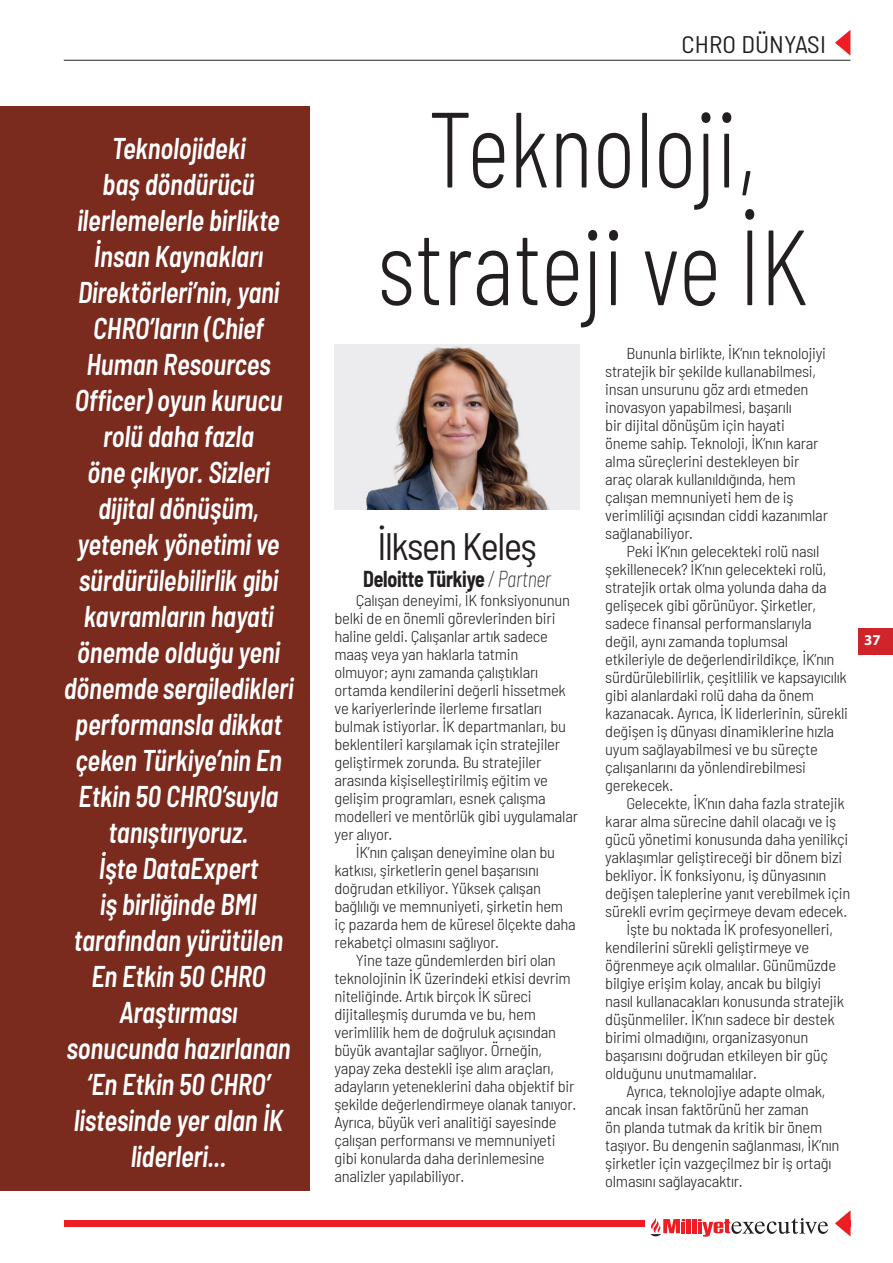
<style>
.page{position:relative;width:893px;height:1263px;background:#fff}
.page>*{position:absolute;margin:0;border:0;box-sizing:border-box;transform-origin:0 0}
.t1{font:300 semi-condensed 106.65px/117.8px "Barlow";color:#231f20;text-align:center;scale:.85 1}
.t2{font:semi-condensed 38.25px "Barlow";letter-spacing:-.035em;color:#231f20}
.t3{font:italic 600 semi-condensed 30px/36px "Barlow";letter-spacing:-.005em;color:#fff;text-align:center;scale:.89 1}
.t4{font:semi-condensed 24px "Barlow";letter-spacing:.005em;color:#231f20;scale:1.05 1}
.t5{font:700 semi-condensed 22.5px "Barlow";letter-spacing:-.015em;color:#231f20;scale:.88 1}
.t6{font:300 semi-condensed 15.75px/18px "Barlow";letter-spacing:-.015em;color:#231f20;scale:1.06 1}
.t7{font:700 15px "Myriad Pro";color:#fff}
.s1{font-weight:200;font-style:italic}
</style>
<div class="page">
<div style="left:64px;top:1220px;width:786px;height:7px;background:#ee1d23"></div>
<div style="left:645px;top:1217px;width:194px;height:21px;background:#fff"></div>
<hr style="left:687px;top:1219px;width:4px;height:14px;background:#ee1d23">
<hr style="left:692px;top:1219px;width:4px;height:14px;background:#ee1d23">
<svg style="left:698px;top:1218px;width:130px;height:18px"></svg>
<svg style="left:650px;top:1218px;width:36px;height:19px"></svg>
<svg style="left:835px;top:1211px;width:15px;height:25px"></svg>
<svg style="left:835px;top:30px;width:15px;height:25px"></svg>
<hr style="left:64px;top:60px;width:786px;height:1px;background:#231f20">
<div style="left:858px;top:628px;width:35px;height:27px;background:#d1232a"></div>
<div style="left:0;top:106px;width:309px;height:1085px;background:#7a2b1e"></div>
<img style="left:334px;top:344px;width:246px;height:165px">
<p class="t3" style="left:64px;top:128px;width:259px">Teknolojideki<br>baş döndürücü ilerlemelerle birlikte<br>İnsan Kaynakları<br>Direktörleri’nin, yani<br>CHRO’ların (Chief<br>Human Resources<br>Officer) oyun kurucu rolü daha fazla<br>öne çıkıyor. Sizleri dijital dönüşüm, yetenek yönetimi ve sürdürülebilirlik gibi kavramların hayati önemde olduğu yeni dönemde sergiledikleri performansla dikkat çeken Türkiye’nin En<br>Etkin 50 CHRO’suyla tanıştırıyoruz.<br>İşte DataExpert<br>iş birliğinde BMI tarafından yürütülen<br>En Etkin 50 CHRO<br>Araştırması sonucunda hazırlanan ‘En Etkin 50 CHRO’ listesinde yer alan İK liderleri...</p>
<h3 class="t4" style="left:681px;top:27px;width:139px">CHRO DÜNYASI</h3>
<h1 class="t1" style="left:377px;top:82px;width:508px">Teknoloji, strateji ve İK</h1>
<h2 class="t2" style="left:377px;top:519px;width:161px">İlksen Keleş</h2>
<h3 class="t5" style="left:363px;top:563px;width:215px">Deloitte Türkiye <span class="s1">/ Partner</span></h3>
<p class="t6" style="left:334px;top:590px;width:231px;text-indent:21px">Çalışan deneyimi, İK fonksiyonunun belki de en önemli görevlerinden biri haline geldi. Çalışanlar artık sadece maaş veya yan haklarla tatmin<br>olmuyor; aynı zamanda çalıştıkları ortamda kendilerini değerli hissetmek ve kariyerlerinde ilerleme fırsatları bulmak istiyorlar. İK departmanları, bu beklentileri karşılamak için stratejiler geliştirmek zorunda. Bu stratejiler arasında kişiselleştirilmiş eğitim ve gelişim programları, esnek çalışma modelleri ve mentörlük gibi uygulamalar yer alıyor.</p>
<p class="t6" style="left:334px;top:842px;width:229px;text-indent:21px">İK’nın çalışan deneyimine olan bu katkısı, şirketlerin genel başarısını doğrudan etkiliyor. Yüksek çalışan bağlılığı ve memnuniyeti, şirketin hem iç pazarda hem de küresel ölçekte daha rekabetçi olmasını sağlıyor.</p>
<p class="t6" style="left:334px;top:950px;width:230px;text-indent:21px">Yine taze gündemlerden biri olan teknolojinin İK üzerindeki etkisi devrim niteliğinde. Artık birçok İK süreci dijitalleşmiş durumda ve bu, hem verimlilik hem de doğruluk açısından büyük avantajlar sağlıyor. Örneğin, yapay zeka destekli işe alım araçları, adayların yeteneklerini daha objektif bir şekilde değerlendirmeye olanak tanıyor.<br>Ayrıca, büyük veri analitiği sayesinde çalışan performansı ve memnuniyeti gibi konularda daha derinlemesine analizler yapılabiliyor.</p>
<p class="t6" style="left:605px;top:343px;width:212px;text-indent:21px">Bununla birlikte, İK’nın teknolojiyi stratejik bir şekilde kullanabilmesi, insan unsurunu göz ardı etmeden inovasyon yapabilmesi, başarılı<br>bir dijital dönüşüm için hayati öneme sahip. Teknoloji, İK’nın karar alma süreçlerini destekleyen bir araç olarak kullanıldığında, hem çalışan memnuniyeti hem de iş verimliliği açısından ciddi kazanımlar sağlanabiliyor.</p>
<p class="t6" style="left:605px;top:541px;width:231px;text-indent:21px">Peki İK’nın gelecekteki rolü nasıl şekillenecek? İK’nın gelecekteki rolü, stratejik ortak olma yolunda daha da gelişecek gibi görünüyor. Şirketler, sadece finansal performanslarıyla değil, aynı zamanda toplumsal etkileriyle de değerlendirildikçe, İK’nın sürdürülebilirlik, çeşitlilik ve kapsayıcılık gibi alanlardaki rolü daha da önem kazanacak. Ayrıca, İK liderlerinin, sürekli değişen iş dünyası dinamiklerine hızla uyum sağlayabilmesi ve bu süreçte çalışanlarını da yönlendirebilmesi gerekecek.</p>
<p class="t6" style="left:626px;top:793px;width:207px">Gelecekte, İK’nın daha fazla stratejik</p>
<p class="t6" style="left:605px;top:811px;width:219px">karar alma sürecine dahil olacağı ve iş</p>
<p class="t6" style="left:605px;top:829px;width:231px">gücü yönetimi konusunda daha yenilikçi</p>
<p class="t6" style="left:605px;top:847px;width:225px">yaklaşımlar geliştireceği bir dönem bizi</p>
<p class="t6" style="left:605px;top:865px;width:210px">bekliyor. İK fonksiyonu, iş dünyasının</p>
<p class="t6" style="left:605px;top:883px;width:233px">değişen taleplerine yanıt verebilmek için</p>
<p class="t6" style="left:605px;top:901px;width:230px">sürekli evrim geçirmeye devam edecek.</p>
<p class="t6" style="left:626px;top:919px;width:196px">İşte bu noktada İK profesyonelleri,</p>
<p class="t6" style="left:605px;top:937px;width:194px">kendilerini sürekli geliştirmeye ve</p>
<p class="t6" style="left:605px;top:955px;width:219px">öğrenmeye açık olmalılar. Günümüzde</p>
<p class="t6" style="left:605px;top:973px;width:205px">bilgiye erişim kolay, ancak bu bilgiyi</p>
<p class="t6" style="left:605px;top:991px;width:227px">nasıl kullanacakları konusunda stratejik</p>
<p class="t6" style="left:605px;top:1009px;width:218px">düşünmeliler. İK’nın sadece bir destek</p>
<p class="t6" style="left:605px;top:1027px;width:193px">birimi olmadığını, organizasyonun</p>
<p class="t6" style="left:605px;top:1045px;width:212px">başarısını doğrudan etkileyen bir güç</p>
<p class="t6" style="left:605px;top:1063px;width:145px">olduğunu unutmamalılar.</p>
<p class="t6" style="left:626px;top:1081px;width:189px">Ayrıca, teknolojiye adapte olmak,</p>
<p class="t6" style="left:605px;top:1099px;width:194px">ancak insan faktörünü her zaman</p>
<p class="t6" style="left:605px;top:1117px;width:206px">ön planda tutmak da kritik bir önem</p>
<p class="t6" style="left:605px;top:1135px;width:223px">taşıyor. Bu dengenin sağlanması, İK’nın</p>
<p class="t6" style="left:605px;top:1153px;width:215px">şirketler için vazgeçilmez bir iş ortağı</p>
<p class="t6" style="left:605px;top:1171px;width:131px">olmasını sağlayacaktır.</p>
<p class="t7" style="left:864px;top:630px;width:22px">3737</p>
</div>
